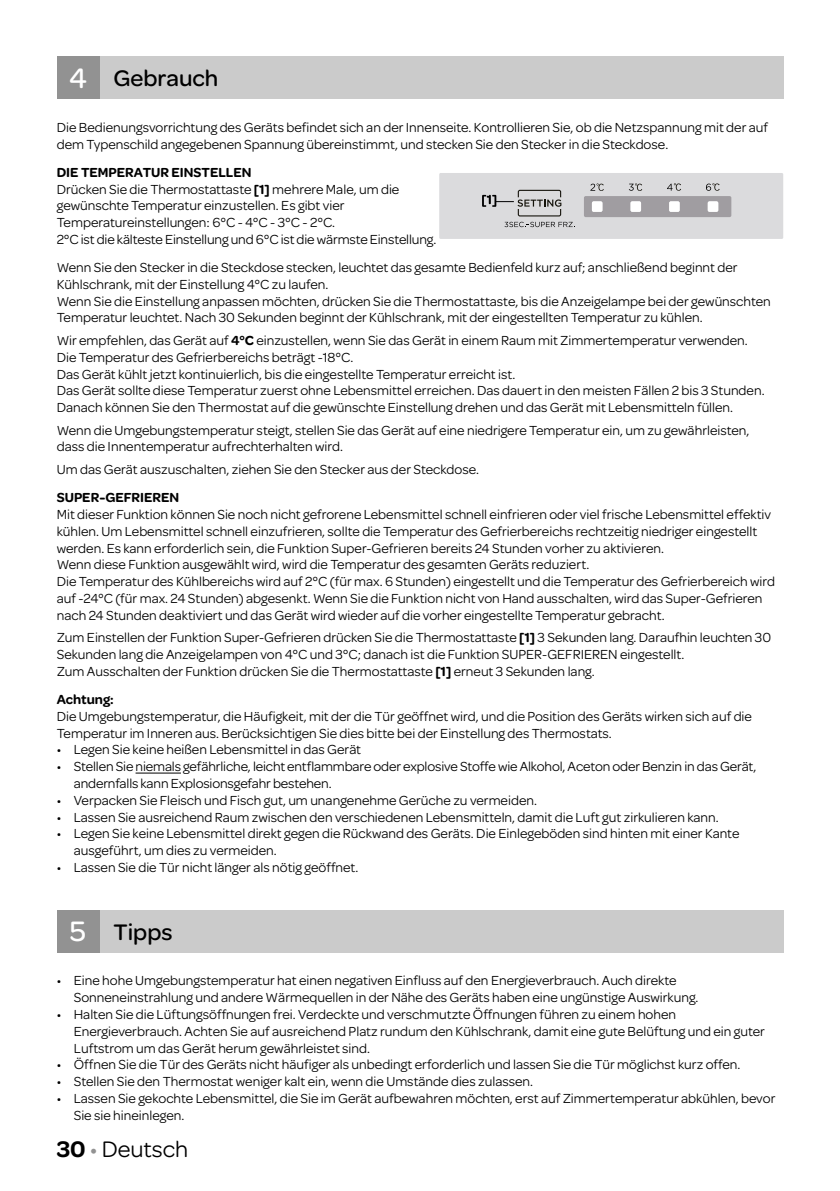
<style>
.page{position:relative;width:840px;height:1191px;background:#fff}
.page>*{position:absolute;margin:0;border:0;box-sizing:border-box;transform-origin:0 0}
.t1{font:500 24px "Omnes";color:#000}
.t2{font:24px "Omnes";color:#000}
.t3{font:14px/16.8px "Omnes";color:#000}
.t4{font:600 14px "Omnes";color:#000}
.s1{font-size:30px;color:#fff}
.s2{font-weight:600}
.s3{color:#929292}
</style>
<div class="page">
<div style="left:85px;top:910px;width:697px;height:42px;background:#cbcbcb"></div>
<div style="left:57px;top:910px;width:42px;height:42px;background:#929292"></div>
<div style="left:85px;top:57px;width:697px;height:42px;background:#cbcbcb"></div>
<div style="left:57px;top:57px;width:42px;height:42px;background:#929292"></div>
<hr style="left:135px;top:772px;width:46px;height:1px;background:#000">
<div style="left:439px;top:173px;width:343px;height:66px;background:#dbdbdd"></div>
<svg style="left:504px;top:222px;width:69px;height:5px"></svg>
<svg style="left:584px;top:183px;width:147px;height:34px"></svg>
<svg style="left:482px;top:190px;width:79px;height:26px"></svg>
<h1 class="t1" style="left:69px;top:62px;width:151px"><span class="s1">4</span> Gebrauch</h1>
<p class="t3" style="left:57px;top:118px;width:712px">Die Bedienungsvorrichtung des Geräts befindet sich an der Innenseite. Kontrollieren Sie, ob die Netzspannung mit der auf dem Typenschild angegebenen Spannung übereinstimmt, und stecken Sie den Stecker in die Steckdose.</p>
<p class="t3" style="left:57px;top:163px;width:381px"><span class="s2">DIE TEMPERATUR EINSTELLEN<br></span>Drücken Sie die Thermostattaste <span class="s2">[1]</span> mehrere Male, um die gewünschte Temperatur einzustellen. Es gibt vier Temperatureinstellungen: 6°C - 4°C - 3°C - 2°C.<br>2°C ist die kälteste Einstellung und 6°C ist die wärmste Einstellung.</p>
<p class="t3" style="left:57px;top:258px;width:715px">Wenn Sie den Stecker in die Steckdose stecken, leuchtet das gesamte Bedienfeld kurz auf; anschließend beginnt der Kühlschrank, mit der Einstellung 4°C zu laufen.<br>Wenn Sie die Einstellung anpassen möchten, drücken Sie die Thermostattaste, bis die Anzeigelampe bei der gewünschten Temperatur leuchtet. Nach 30 Sekunden beginnt der Kühlschrank, mit der eingestellten Temperatur zu kühlen.</p>
<p class="t3" style="left:57px;top:331px;width:709px">Wir empfehlen, das Gerät auf <span class="s2">4°C</span> einzustellen, wenn Sie das Gerät in einem Raum mit Zimmertemperatur verwenden.<br>Die Temperatur des Gefrierbereichs beträgt -18°C.<br>Das Gerät kühlt jetzt kontinuierlich, bis die eingestellte Temperatur erreicht ist.<br>Das Gerät sollte diese Temperatur zuerst ohne Lebensmittel erreichen. Das dauert in den meisten Fällen 2 bis 3 Stunden.<br>Danach können Sie den Thermostat auf die gewünschte Einstellung drehen und das Gerät mit Lebensmitteln füllen.</p>
<p class="t3" style="left:57px;top:421px;width:693px">Wenn die Umgebungstemperatur steigt, stellen Sie das Gerät auf eine niedrigere Temperatur ein, um zu gewährleisten, dass die Innentemperatur aufrechterhalten wird.</p>
<p class="t3" style="left:57px;top:460px;width:423px">Um das Gerät auszuschalten, ziehen Sie den Stecker aus der Steckdose.</p>
<p class="t4" style="left:57px;top:487px;width:124px">SUPER-GEFRIEREN</p>
<p class="t3" style="left:57px;top:505px;width:719px">Mit dieser Funktion können Sie noch nicht gefrorene Lebensmittel schnell einfrieren oder viel frische Lebensmittel effektiv kühlen. Um Lebensmittel schnell einzufrieren, sollte die Temperatur des Gefrierbereichs rechtzeitig niedriger eingestellt werden. Es kann erforderlich sein, die Funktion Super-Gefrieren bereits 24 Stunden vorher zu aktivieren.<br>Wenn diese Funktion ausgewählt wird, wird die Temperatur des gesamten Geräts reduziert.<br>Die Temperatur des Kühlbereichs wird auf 2°C (für max. 6 Stunden) eingestellt und die Temperatur des Gefrierbereich wird auf -24°C (für max. 24 Stunden) abgesenkt. Wenn Sie die Funktion nicht von Hand ausschalten, wird das Super-Gefrieren nach 24 Stunden deaktiviert und das Gerät wird wieder auf die vorher eingestellte Temperatur gebracht.</p>
<p class="t3" style="left:57px;top:628px;width:715px">Zum Einstellen der Funktion Super-Gefrieren drücken Sie die Thermostattaste <span class="s2">[1]</span> 3 Sekunden lang. Daraufhin leuchten 30<br>Sekunden lang die Anzeigelampen von 4°C und 3°C; danach ist die Funktion SUPER-GEFRIEREN eingestellt.<br>Zum Ausschalten der Funktion drücken Sie die Thermostattaste <span class="s2">[1]</span> erneut 3 Sekunden lang.</p>
<p class="t4" style="left:57px;top:689px;width:58px">Achtung:</p>
<p class="t3" style="left:57px;top:707px;width:696px">Die Umgebungstemperatur, die Häufigkeit, mit der die Tür geöffnet wird, und die Position des Geräts wirken sich auf die<br>Temperatur im Inneren aus. Berücksichtigen Sie dies bitte bei der Einstellung des Thermostats.</p>
<p class="t3" style="left:57px;top:740px;width:306px">• Legen Sie keine heißen Lebensmittel in das Gerät</p>
<p class="t3" style="left:74px;top:757px;width:683px;text-indent:-17px">• Stellen Sie niemals gefährliche, leicht entflammbare oder explosive Stoffe wie Alkohol, Aceton oder Benzin in das Gerät, andernfalls kann Explosionsgefahr bestehen.</p>
<p class="t3" style="left:57px;top:791px;width:481px">• Verpacken Sie Fleisch und Fisch gut, um unangenehme Gerüche zu vermeiden.</p>
<p class="t3" style="left:57px;top:807px;width:663px">• Lassen Sie ausreichend Raum zwischen den verschiedenen Lebensmitteln, damit die Luft gut zirkulieren kann.</p>
<p class="t3" style="left:74px;top:824px;width:666px;text-indent:-17px">• Legen Sie keine Lebensmittel direkt gegen die Rückwand des Geräts. Die Einlegeböden sind hinten mit einer Kante ausgeführt, um dies zu vermeiden.</p>
<p class="t3" style="left:57px;top:858px;width:303px">• Lassen Sie die Tür nicht länger als nötig geöffnet.</p>
<h1 class="t1" style="left:70px;top:915px;width:104px"><span class="s1">5</span> Tipps</h1>
<p class="t3" style="left:74px;top:971px;width:626px;text-indent:-17px">• Eine hohe Umgebungstemperatur hat einen negativen Einfluss auf den Energieverbrauch. Auch direkte<br>Sonneneinstrahlung und andere Wärmequellen in der Nähe des Geräts haben eine ungünstige Auswirkung.</p>
<p class="t3" style="left:74px;top:1005px;width:692px;text-indent:-17px">• Halten Sie die Lüftungsöffnungen frei. Verdeckte und verschmutzte Öffnungen führen zu einem hohen<br>Energieverbrauch. Achten Sie auf ausreichend Platz rundum den Kühlschrank, damit eine gute Belüftung und ein guter<br>Luftstrom um das Gerät herum gewährleistet sind.</p>
<p class="t3" style="left:57px;top:1055px;width:685px">• Öffnen Sie die Tür des Geräts nicht häufiger als unbedingt erforderlich und lassen Sie die Tür möglichst kurz offen.</p>
<p class="t3" style="left:57px;top:1072px;width:477px">• Stellen Sie den Thermostat weniger kalt ein, wenn die Umstände dies zulassen.</p>
<p class="t3" style="left:74px;top:1089px;width:702px;text-indent:-17px">• Lassen Sie gekochte Lebensmittel, die Sie im Gerät aufbewahren möchten, erst auf Zimmertemperatur abkühlen, bevor<br>Sie sie hineinlegen.</p>
<h1 class="t2" style="left:57px;top:1132px;width:133px"><span class="s2">30</span> <span class="s3">•</span> Deutsch</h1>
</div>
